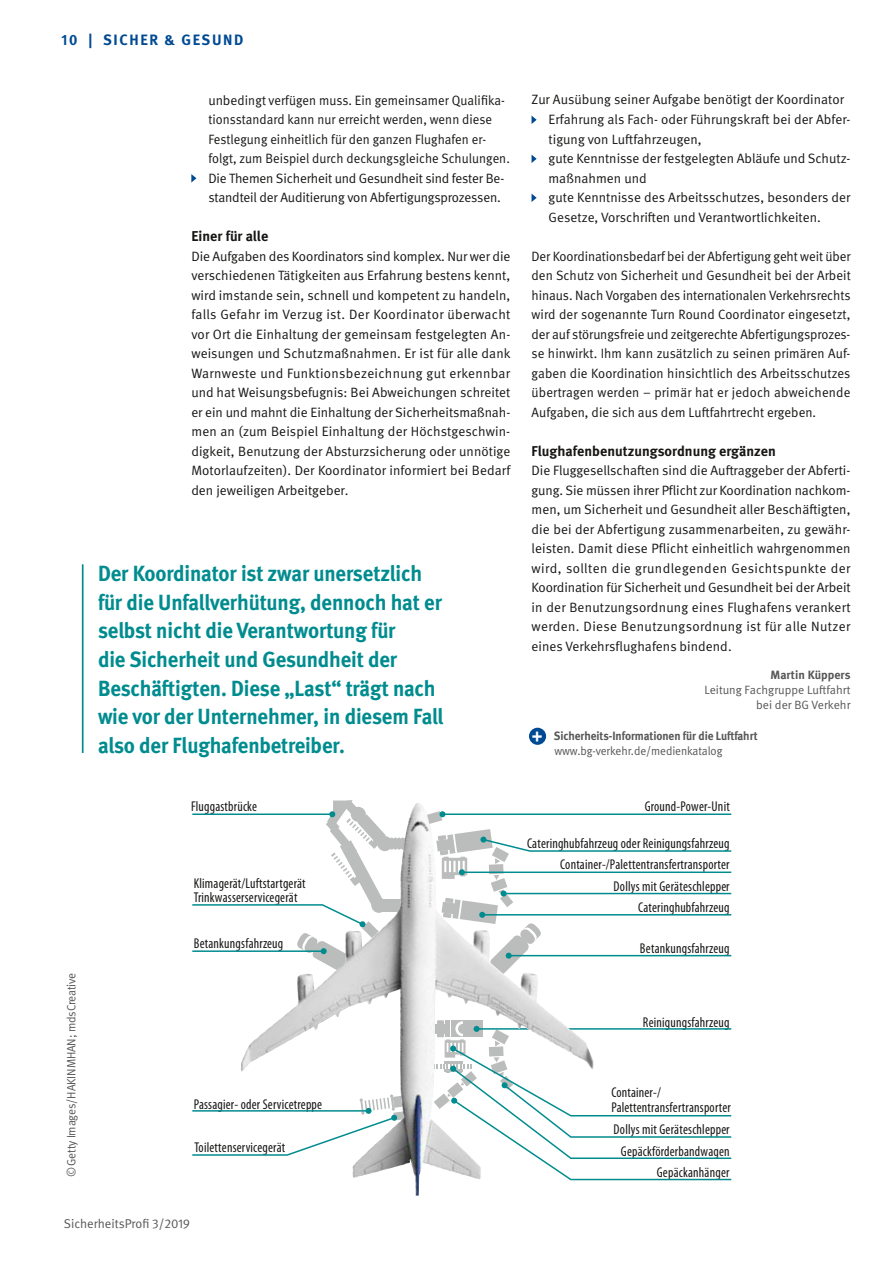
<style>
.page{position:relative;width:893px;height:1263px;background:#fff}
.page>*{position:absolute;margin:0;border:0;box-sizing:border-box;transform-origin:0 0}
.t1{font:700 21.9px/28.7px "DGUV Meta";letter-spacing:-.005em;color:#008c8f;scale:.95 1}
.t2{font:700 15px "DGUV Meta";letter-spacing:.11em;color:#004a93}
.t3{font:condensed 14.25px/21.5px "Myriad Pro";letter-spacing:.015em;color:#181716;text-align:right;scale:.95 1}
.t4{font:700 14.25px "DGUV Meta";letter-spacing:.005em;color:#181716}
.t5{font:13.5px/19.5px "DGUV Meta";letter-spacing:.005em;color:#181716;text-align:justify}
.t6{font:12.75px "DGUV Meta";color:#585757}
.t7{font:12px/15px "DGUV Meta";letter-spacing:-.01em;color:#585757;text-align:right}
.t8{font:700 12px/15px "DGUV Meta";letter-spacing:-.005em;color:#585757;scale:.95 1}
.t9{font:700 12px "DGUV Meta";letter-spacing:-.005em;color:#585757}
.s1{font-size:18px;color:#fff}
.s2{font-weight:400}
</style>
<div class="page">
<svg style="left:191px;top:174px;width:5px;height:9px"></svg>
<svg style="left:531px;top:116px;width:6px;height:8px"></svg>
<svg style="left:531px;top:155px;width:6px;height:8px"></svg>
<svg style="left:531px;top:194px;width:6px;height:8px"></svg>
<hr style="left:82px;top:564px;width:2px;height:189px;background:#008c8f">
<div style="left:529px;top:728px;width:17px;height:17px;background:#004a93;border-radius:50%"></div>
<svg style="left:426px;top:811px;width:306px;height:165px"></svg>
<svg style="left:481px;top:1020px;width:251px;height:161px"></svg>
<svg style="left:192px;top:800px;width:216px;height:152px"></svg>
<svg style="left:192px;top:1110px;width:49px;height:46px"></svg>
<img style="left:241px;top:878px;width:240px;height:318px">
<p class="t2" style="left:62px;top:31px;width:183px">10 | SICHER &amp; GESUND</p>
<p class="t5" style="left:208px;top:90px;width:303px;text-align:left">unbedingt verfügen muss. Ein gemeinsamer Qualifika&shy;tionsstandard kann nur erreicht werden, wenn diese Festlegung einheitlich für den ganzen Flughafen er&shy;folgt, zum Beispiel durch deckungsgleiche Schulungen.<br>Die Themen Sicherheit und Gesundheit sind fester Be&shy;standteil der Auditierung von Abfertigungsprozessen.</p>
<p class="t4" style="left:191px;top:228px;width:78px">Einer für alle</p>
<p class="t5" style="left:191px;top:246px;width:321px">Die Aufgaben des Koordinators sind komplex. Nur wer die verschiedenen Tätigkeiten aus Erfahrung bestens kennt, wird imstande sein, schnell und kompetent zu handeln, falls Gefahr im Verzug ist. Der Koordinator überwacht vor Ort die Einhaltung der gemeinsam festgelegten An&shy;weisungen und Schutzmaßnahmen. Er ist für alle dank Warnweste und Funktionsbezeichnung gut erkennbar und hat Weisungsbefugnis: Bei Abweichungen schreitet er ein und mahnt die Einhaltung der Sicherheitsmaßnah&shy;men an (zum Beispiel Einhaltung der Höchstgeschwin&shy;digkeit, Benutzung der Absturzsicherung oder unnötige Motorlaufzeiten). Der Koordinator informiert bei Bedarf den jeweiligen Arbeitgeber.</p>
<p class="t1" style="left:98px;top:559px;width:365px">Der Koordinator ist zwar unersetzlich für die Unfallverhütung, dennoch hat er selbst nicht die Verantwortung für<br>die Sicherheit und Gesundheit der Beschäftigten. Diese „Last“ trägt nach wie vor der Unternehmer, in diesem Fall also der Flughafenbetreiber.</p>
<p class="t5" style="left:549px;top:90px;width:303px;text-align:left;text-indent:-17px">Zur Ausübung seiner Aufgabe benötigt der Koordinator Erfahrung als Fach- oder Führungskraft bei der Abfer&shy;tigung von Luftfahrzeugen,<br>gute Kenntnisse der festgelegten Abläufe und Schutz&shy;maßnahmen und<br>gute Kenntnisse des Arbeitsschutzes, besonders der Gesetze, Vorschriften und Verantwortlichkeiten.</p>
<p class="t5" style="left:531px;top:246px;width:321px">Der Koordinationsbedarf bei der Abfertigung geht weit über den Schutz von Sicherheit und Gesundheit bei der Arbeit hinaus. Nach Vorgaben des internationalen Verkehrsrechts wird der sogenannte Turn Round Coordinator eingesetzt, der auf störungsfreie und zeitgerechte Abfertigungsprozes&shy;se hinwirkt. Ihm kann zusätzlich zu seinen primären Auf&shy;gaben die Koordination hinsichtlich des Arbeitsschutzes übertragen werden – primär hat er jedoch abweichende Aufgaben, die sich aus dem Luftfahrtrecht ergeben.</p>
<p class="t4" style="left:531px;top:442px;width:246px">Flughafenbenutzungsordnung ergänzen</p>
<p class="t5" style="left:531px;top:461px;width:321px">Die Fluggesellschaften sind die Auftraggeber der Abferti&shy;gung. Sie müssen ihrer Pflicht zur Koordination nachkom&shy;men, um Sicherheit und Gesundheit aller Beschäftigten, die bei der Abfertigung zusammenarbeiten, zu gewähr&shy;leisten. Damit diese Pflicht einheitlich wahrgenommen wird, sollten die grundlegenden Gesichtspunkte der Koordination für Sicherheit und Gesundheit bei der Arbeit in der Benutzungsordnung eines Flughafens verankert werden. Diese Benutzungsordnung ist für alle Nutzer eines Verkehrsflughafens bindend.</p>
<p class="t9" style="left:770px;top:668px;width:81px">Martin Küppers</p>
<p class="t7" style="left:704px;top:683px;width:148px">Leitung Fachgruppe Luftfahrt bei der BG Verkehr</p>
<p class="t8" style="left:554px;top:729px;width:215px;text-indent:-23px"><span class="s1">+</span> Sicherheits-Informationen für die Luftfahrt <span class="s2">www.bg-verkehr.de/medienkatalog</span></p>
<p class="t7" style="left:64px;top:1177px;width:206px;rotate:-90deg">©Getty Images/HAKINMHAN; mdsCreative</p>
<p class="t3" style="left:191px;top:796px;width:71px">Fluggastbrücke</p>
<p class="t3" style="left:645px;top:796px;width:91px">Ground-Power-Unit</p>
<p class="t3" style="left:527px;top:833px;width:215px">Cateringhubfahrzeug oder Reinigungsfahrzeug<br>Container-/Palettentransfertransporter<br>Dollys mit Geräteschlepper</p>
<p class="t3" style="left:194px;top:876px;width:119px;line-height:14.2px;text-align:left">Klimagerät/Luftstartgerät<br>Trinkwasserservicegerät</p>
<p class="t3" style="left:194px;top:933px;width:96px">Betankungsfahrzeug</p>
<p class="t3" style="left:638px;top:897px;width:98px">Cateringhubfahrzeug</p>
<p class="t3" style="left:640px;top:937px;width:96px">Betankungsfahrzeug</p>
<p class="t3" style="left:194px;top:1093px;width:137px">Passagier- oder Servicetreppe</p>
<p class="t3" style="left:194px;top:1136px;width:97px">Toilettenservicegerät</p>
<p class="t3" style="left:643px;top:1011px;width:93px">Reinigungsfahrzeug</p>
<p class="t3" style="left:611px;top:1084px;width:127px;line-height:15px;text-align:left">Container-/<br>Palettentransfertransporter</p>
<p class="t3" style="left:614px;top:1119px;width:124px">Dollys mit Geräteschlepper<br>Gepäckförderbandwagen<br>Gepäckanhänger</p>
<p class="t6" style="left:64px;top:1216px;width:128px">SicherheitsProfi 3/2019</p>
</div>
